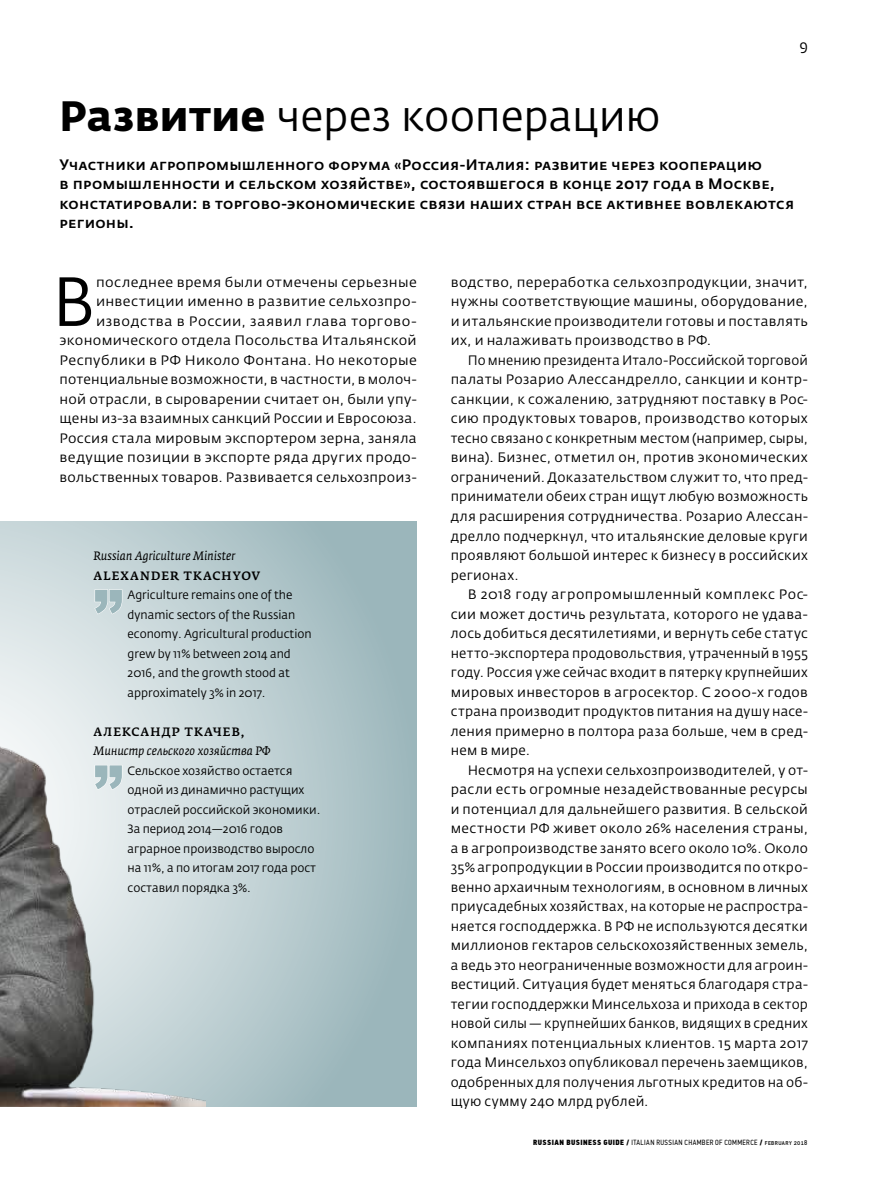
<style>
.page{position:relative;width:893px;height:1191px;background:#fff}
.page>*{position:absolute;margin:0;border:0;box-sizing:border-box;transform-origin:0 0}
.t1{font:68.7px "Fedra Sans Pro";color:#000}
.t2{font:900 60px "Arial";color:#9bb6bb}
.t3{font:42px "Fedra Sans Pro";color:#000}
.t4{font:500 15px/19.5px "Fedra Sans Alt Pro";letter-spacing:.02em;color:#000}
.t5{font:15px "Fedra Sans Pro";color:#000}
.t6{font:13.5px/19.5px "Fedra Sans Pro";letter-spacing:.02em;color:#000;text-align:justify}
.t7{font:13.5px/19.5px "Fedra Sans Pro";letter-spacing:.02em;color:#000;text-align:justify;scale:1.05 1}
.t8{font:12px/19.5px "Fedra Sans Pro";color:#000}
.t9{font:italic 12px "Fedra Serif A Pro";letter-spacing:.01em;color:#000}
.t10{font:500 12px "Fedra Serif A Pro";letter-spacing:.095em;color:#000}
.t11{font:7.5px "PF Din Text Cond Pro";letter-spacing:.055em;color:#000}
.s1{font-weight:700}
.s2{font-family:"PF Din Text Cond Pro X Black"}
</style>
<div class="page">
<svg style="left:206px;top:521px;width:211px;height:585px;background:#aec4c8"></svg>
<img style="left:0;top:521px;width:206px;height:585px">
<p class="t5" style="left:800px;top:38px;width:10px">9</p>
<h3 class="t3" style="left:60px;top:90px;width:602px"><span class="s1">Развитие</span> через кооперацию</h3>
<p class="t4" style="left:60px;top:155px;width:736px">Участники агропромышленного форума «Россия-Италия: развитие через кооперацию<br>в промышленности и сельском хозяйстве», состоявшегося в конце 2017 года в Москве, констатировали: в торгово-экономические связи наших стран все активнее вовлекаются регионы.</p>
<p class="t7" style="left:60px;top:272px;width:342px;text-align:right">последнее время были отмечены серьезные инвестиции именно в развитие сельхозпро&shy;изводства в России, заявил глава торгово&shy;экономического отдела Посольства Итальянской Республики в РФ Николо Фонтана. Но некоторые потенциальные возможности, в частности, в молоч&shy;ной отрасли, в сыроварении считает он, были упу&shy;щены из-за взаимных санкций России и Евросоюза.<br>Россия стала мировым экспортером зерна, заняла ведущие позиции в экспорте ряда других продо&shy;вольственных товаров. Развивается сельхозпроиз-</p>
<h1 class="t1" style="left:52px;top:259px;width:45px">В</h1>
<p class="t9" style="left:94px;top:548px;width:143px">Russian Agriculture Minister</p>
<p class="t10" style="left:94px;top:568px;width:168px">ALEXANDER TKACHYOV</p>
<h2 class="t2" style="left:94px;top:568px;width:31px">”</h2>
<p class="t8" style="left:128px;top:585px;width:186px">Agriculture remains one of the dynamic sectors of the Russian economy. Agricultural production grew by 11% between 2014 and<br>2016, and the growth stood at approximately 3% in 2017.</p>
<p class="t10" style="left:94px;top:724px;width:153px">АЛЕКСАНДР ТКАЧЕВ,</p>
<p class="t9" style="left:94px;top:743px;width:179px">Министр сельского хозяйства РФ</p>
<h2 class="t2" style="left:94px;top:744px;width:31px">”</h2>
<p class="t8" style="left:128px;top:760px;width:194px">Сельское хозяйство остается одной из динамично растущих отраслей российской экономики.<br>За период 2014—2016 годов аграрное производство выросло на 11%, а по итогам 2017 года рост составил порядка 3%.</p>
<p class="t7" style="left:451px;top:272px;width:342px">водство, переработка сельхозпродукции, значит, нужны соответствующие машины, оборудование, и итальянские производители готовы и поставлять их, и налаживать производство в РФ.</p>
<p class="t6" style="left:451px;top:350px;width:359px;text-indent:17px">По мнению президента Итало-Российской торговой палаты Розарио Алессандрелло, санкции и контр&shy;санкции, к сожалению, затрудняют поставку в Рос&shy;сию продуктовых товаров, производство которых тесно связано с конкретным местом (например, сыры, вина). Бизнес, отметил он, против экономических ограничений. Доказательством служит то, что пред&shy;приниматели обеих стран ищут любую возможность для расширения сотрудничества. Розарио Алессан&shy;дрелло подчеркнул, что итальянские деловые круги проявляют большой интерес к бизнесу в российских регионах.</p>
<p class="t6" style="left:451px;top:584px;width:359px;text-indent:17px">В 2018 году агропромышленный комплекс Рос&shy;сии может достичь результата, которого не удава&shy;лось добиться десятилетиями, и вернуть себе статус нетто-экспортера продовольствия, утраченный в 1955 году. Россия уже сейчас входит в пятерку крупнейших мировых инвесторов в агросектор. С 2000-х годов страна производит продуктов питания на душу насе&shy;ления примерно в полтора раза больше, чем в сред&shy;нем в мире.</p>
<p class="t6" style="left:451px;top:760px;width:359px;text-indent:17px">Несмотря на успехи сельхозпроизводителей, у от&shy;расли есть огромные незадействованные ресурсы и потенциал для дальнейшего развития. В сельской местности РФ живет около 26% населения страны, а в агропроизводстве занято всего около 10%. Около 35% агропродукции в России производится по откро&shy;венно архаичным технологиям, в основном в личных приусадебных хозяйствах, на которые не распростра&shy;няется господдержка. В РФ не используются десятки миллионов гектаров сельскохозяйственных земель, а ведь это неограниченные возможности для агроин&shy;вестиций. Ситуация будет меняться благодаря стра&shy;тегии господдержки Минсельхоза и прихода в сектор новой силы — крупнейших банков, видящих в средних компаниях потенциальных клиентов. 15 марта 2017 года Минсельхоз опубликовал перечень заемщиков, одобренных для получения льготных кредитов на об&shy;щую сумму 240 млрд рублей.</p>
<p class="t11" style="left:533px;top:1138px;width:276px"><span class="s2">RUSSIAN BUSINESS GUIDE /</span> ITALIAN RUSSIAN CHAMBER OF COMMERCE <span class="s2">/</span> february 2018</p>
</div>
